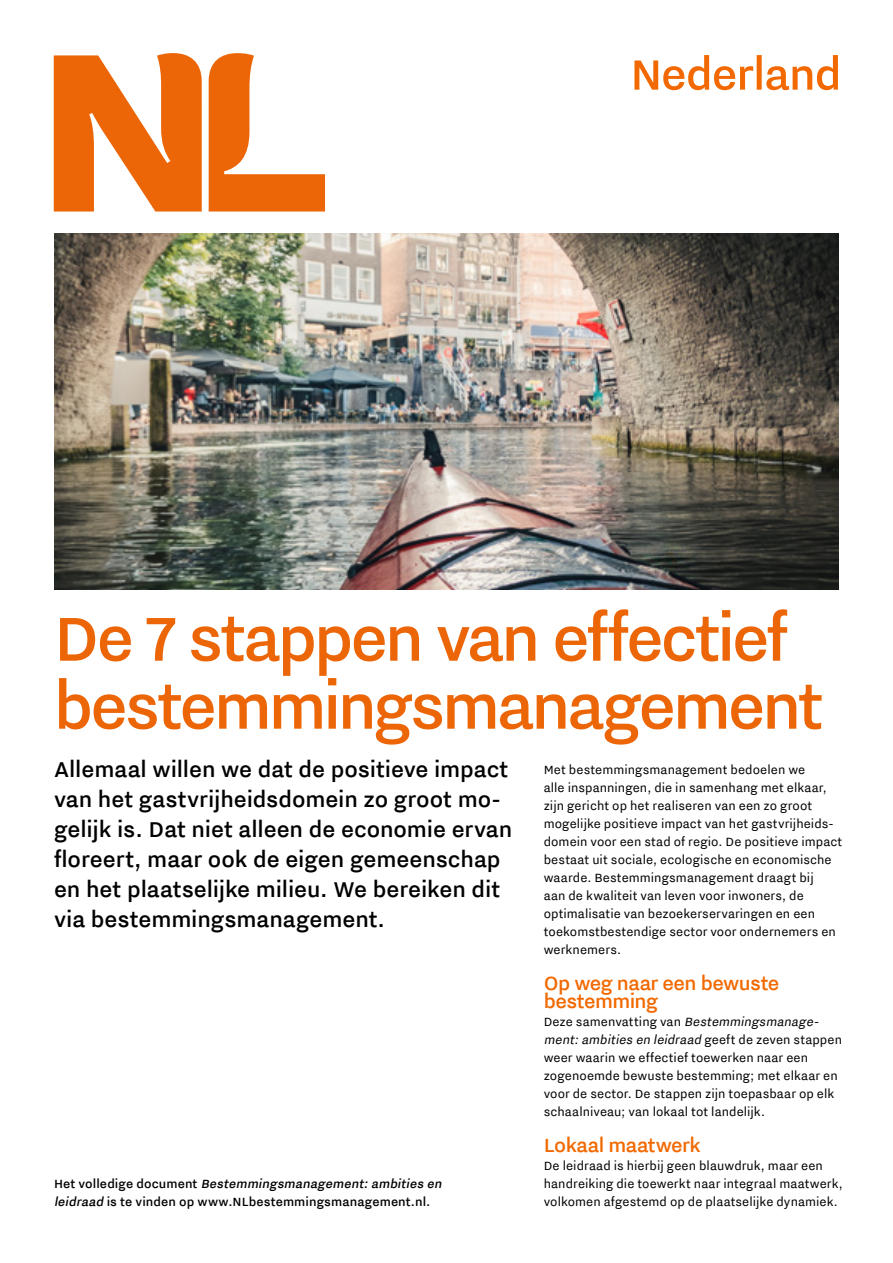
<style>
.page{position:relative;width:893px;height:1263px;background:#fff}
.page>*{position:absolute;margin:0;border:0;box-sizing:border-box;transform-origin:0 0}
.t1{font:500 78.3px/67.9px "NL Nitti Grotesk";letter-spacing:-.04em;color:#ec6608}
.t2{font:500 27px/30px "NL Nitti Grotesk";letter-spacing:-.005em;color:#000}
.t3{font:500 24px/18px "NL Nitti Grotesk";letter-spacing:-.02em;color:#f16900}
.t4{font:15px/18px "NL Nitti Grotesk";letter-spacing:.005em;color:#000}
.t5{font:500 15px/18px "NL Nitti Grotesk";letter-spacing:.005em;color:#000}
.s1{font-style:italic}
</style>
<div class="page">
<svg style="left:634px;top:55px;width:119px;height:35px"></svg>
<div style="left:757px;top:55px;width:5px;height:35px;background:#f16900"></div>
<svg style="left:766px;top:55px;width:72px;height:35px"></svg>
<svg style="left:209px;top:53px;width:116px;height:159px"></svg>
<svg style="left:54px;top:53px;width:148px;height:159px"></svg>
<img style="left:54px;top:234px;width:785px;height:355px">
<h1 class="t1" style="left:54px;top:602px;width:771px">De 7 stappen van effectief bestemmingsmanagement</h1>
<p class="t2" style="left:54px;top:753px;width:460px">Allemaal willen we dat de positieve impact van het gastvrijheidsdomein zo groot mo&shy;gelijk is. Dat niet alleen de economie ervan floreert, maar ook de eigen gemeenschap en het plaatselijke milieu. We bereiken dit via bestemmingsmanagement.</p>
<p class="t4" style="left:544px;top:760px;width:300px">Met bestemmingsmanagement bedoelen we<br>alle inspanningen, die in samenhang met elkaar, zijn gericht op het realiseren van een zo groot mogelijke positieve impact van het gastvrijheids&shy;domein voor een stad of regio. De positieve impact bestaat uit sociale, ecologische en economische waarde. Bestemmingsmanagement draagt bij<br>aan de kwaliteit van leven voor inwoners, de optimalisatie van bezoekerservaringen en een toekomstbestendige sector voor ondernemers en werknemers.</p>
<h3 class="t3" style="left:544px;top:973px;width:237px">Op weg naar een bewuste bestemming</h3>
<p class="t4" style="left:544px;top:1012px;width:300px">D eze s a m e nvatt i n g va n <span class="s1">Bestemmingsmanage&shy;ment:ambities en leidraad</span> ge eft d e z eve n s t a p p e n weer waarin we effectief toewerken naar een zogenoemde bewuste bestemming; met elkaar en voor de sector. De stappen zijn toepasbaar op elk schaalniveau; van lokaal tot landelijk.</p>
<h3 class="t3" style="left:544px;top:1135px;width:159px">Lokaal maatwerk</h3>
<p class="t4" style="left:544px;top:1156px;width:301px">De leidraad is hierbij geen blauwdruk, maar een handreiking die toewerkt naar integraal maatwerk, volkomen afgestemd op de plaatselijke dynamiek.</p>
<p class="t5" style="left:54px;top:1174px;width:392px">H et vo l l e d i ge d o c u m e n t <span class="s1">Bestemmingsmanagement:ambities en leidraad</span> is te vinden op www.NLbestemmingsmanagement.nl.</p>
</div>
